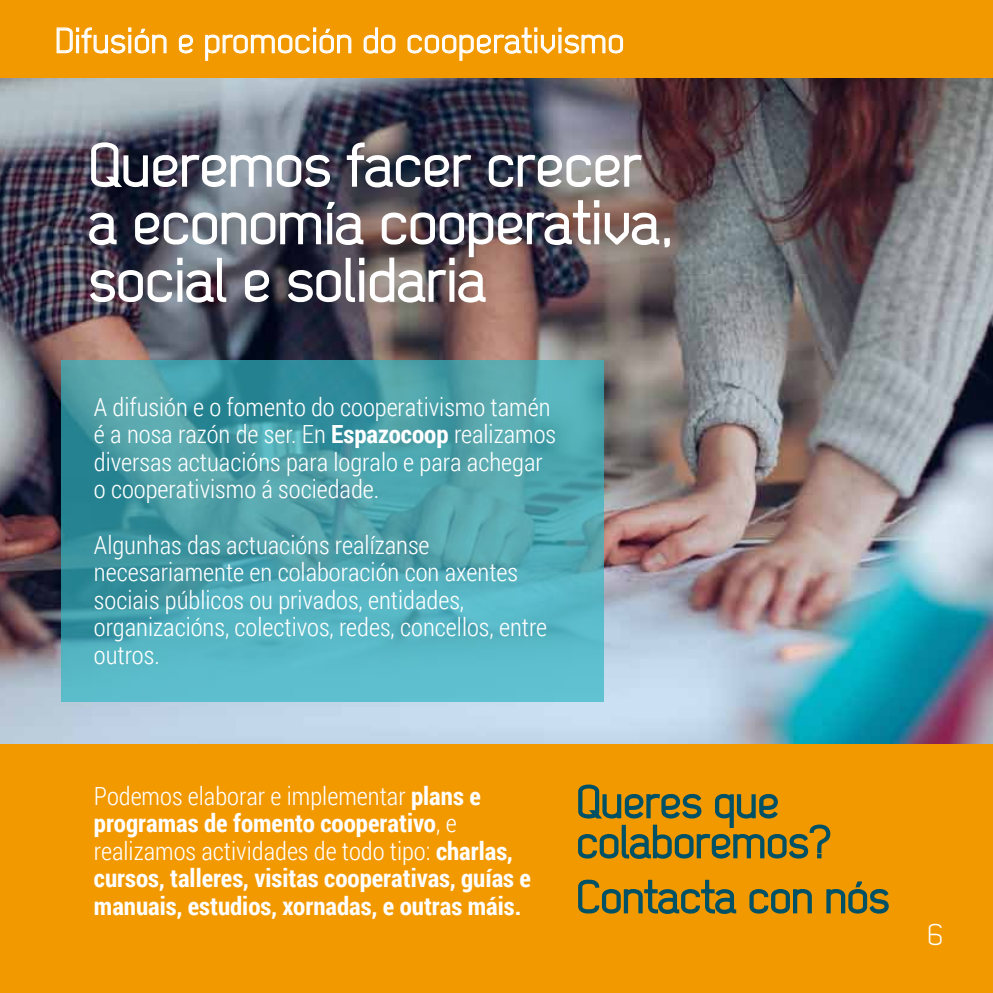
<style>
.page{position:relative;width:993px;height:993px;background:#fff}
.page>*{position:absolute;margin:0;border:0;box-sizing:border-box;transform-origin:0 0}
.t1{font:60px/57.5px "Dekar";letter-spacing:.015em;color:#fff}
.t2{font:45px/40px "Dekar";letter-spacing:.015em;color:#005165}
.t3{font:35px "Dekar";letter-spacing:.025em;color:#fff}
.t4{font:30px "Dekar";color:#fff}
.t5{font:300 25px/27.5px "Roboto Condensed";color:#fff}
.t6{font:700 25px/27.5px "Roboto Condensed";color:#fff}
.s1{font-weight:700}
.s2{font-weight:300}
</style>
<div class="page">
<div style="left:0;top:741px;width:992px;height:251px;background:#f39900"></div>
<img style="left:0;top:77px;width:992px;height:666px">
<svg style="left:61px;top:360px;width:543px;height:341px;background:#4da6b1"></svg>
<svg style="left:90px;top:140px;width:241px;height:48px;background:#767986"></svg>
<svg style="left:346px;top:142px;width:126px;height:46px;background:#62646f"></svg>
<svg style="left:487px;top:153px;width:155px;height:35px"></svg>
<img style="left:85px;top:199px;width:585px;height:105px">
<div style="left:0;top:0;width:992px;height:77px;background:#f39900"></div>
<svg style="left:56px;top:27px;width:111px;height:27px"></svg>
<svg style="left:178px;top:34px;width:16px;height:20px"></svg>
<svg style="left:205px;top:27px;width:147px;height:34px"></svg>
<svg style="left:363px;top:27px;width:33px;height:27px"></svg>
<svg style="left:407px;top:27px;width:216px;height:34px"></svg>
<svg style="left:578px;top:784px;width:253px;height:75px"></svg>
<svg style="left:578px;top:879px;width:159px;height:35px"></svg>
<svg style="left:749px;top:889px;width:63px;height:25px"></svg>
<svg style="left:826px;top:881px;width:63px;height:33px"></svg>
<h3 class="t3" style="left:55px;top:23px;width:570px">Difusión e promoción do cooperativismo</h3>
<h1 class="t1" style="left:89px;top:138px;width:586px">Queremos facer crecer a economía cooperativa, social e solidaria</h1>
<p class="t5" style="left:94px;top:392px;width:463px">A difusión e o fomento do cooperativismo tamén é a nosa razón de ser. En <span class="s1">Espazocoop</span> realizamos diversas actuacións para logralo e para achegar o cooperativismo á sociedade.</p>
<p class="t5" style="left:94px;top:530px;width:454px">Algunhas das actuacións realízanse necesariamente en colaboración con axentes sociais públicos ou privados, entidades, organizacións, colectivos, redes, concellos, entre outros.</p>
<p class="t6" style="left:94px;top:781px;width:438px"><span class="s2">Podemos elaborar e implementar</span> plans e programas de fomento cooperativo<span class="s2">, e realizamos actividades de todo tipo:</span> charlas, cursos, talleres, visitas cooperativas, guías e manuais, estudios, xornadas, e outras máis.</p>
<h2 class="t2" style="left:576px;top:783px;width:255px">Queres que colaboremos?</h2>
<h2 class="t2" style="left:576px;top:878px;width:313px">Contacta con nós</h2>
<p class="t4" style="left:927px;top:919px;width:17px">6</p>
</div>
